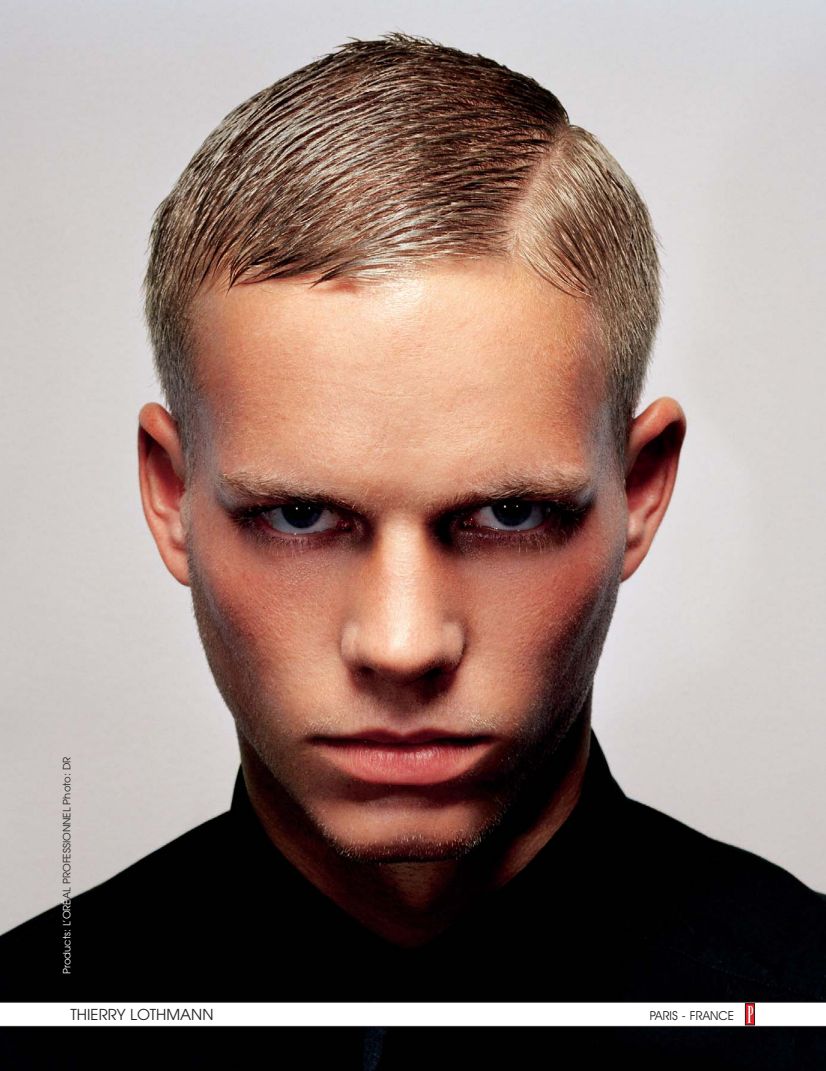
<style>
.page{position:relative;width:826px;height:1071px;background:#fff}
.page>*{position:absolute;margin:0;border:0;box-sizing:border-box;transform-origin:0 0}
.t1{font:15px "Avant Garde";color:#231f20}
.t2{font:12.5px "Avant Garde IT Cby BT";color:#231f20}
.t3{font:10px "Avant Garde";color:#231f20}
.s1{color:#fff}
</style>
<div class="page">
<img style="left:0;top:0;width:825px;height:1070px">
<svg style="left:0;top:1001px;width:825px;height:25px"></svg>
<img style="left:747px;top:1005px;width:5px;height:17px">
<div style="left:745px;top:1003px;width:9px;height:21px;border:1px solid #231f20"></div>
<p class="t3" style="left:63px;top:973px;width:219px;rotate:-90deg"><span class="s1">Products: L’ORÉ</span>AL PROFESSIONNEL Photo: DR</p>
<h1 class="t1" style="left:71px;top:1008px;width:144px">THIERRY LOTHMANN</h1>
<p class="t2" style="left:649px;top:1010px;width:86px">PARIS - FRANCE</p>
</div>
